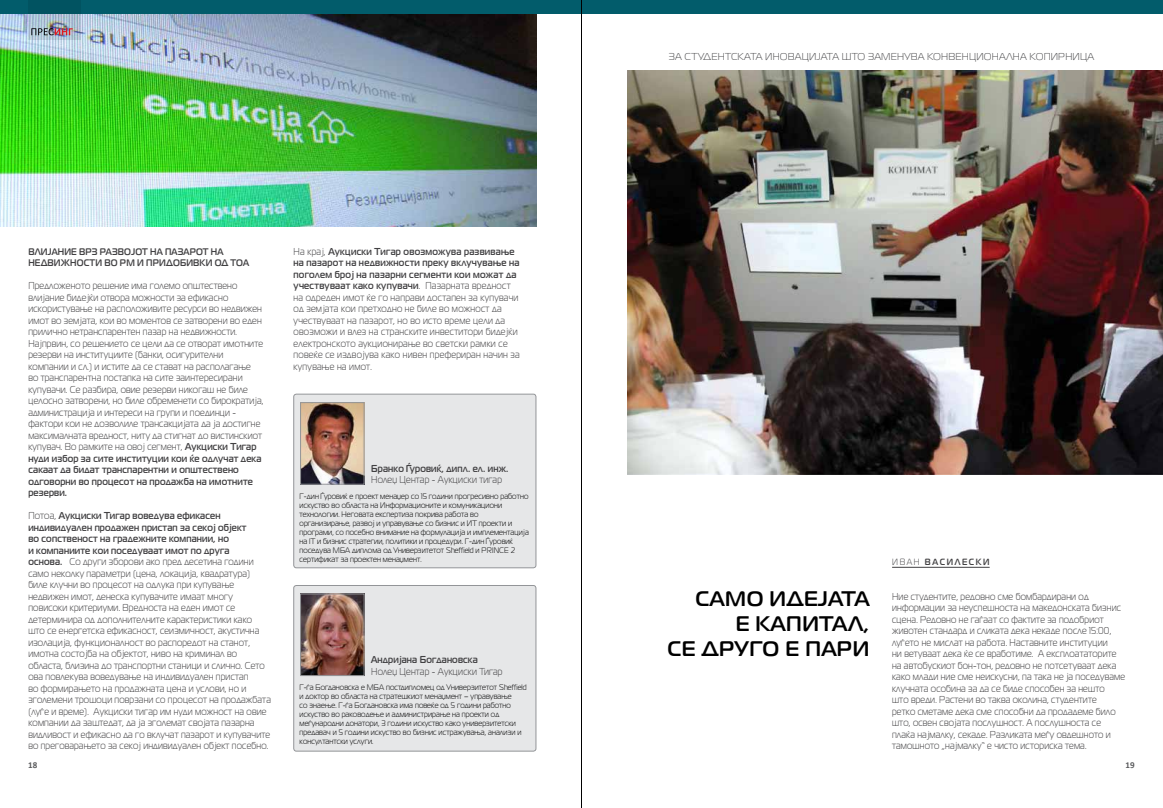
<style>
.page{position:relative;width:1163px;height:808px;background:#fff}
.page>*{position:absolute;margin:0;border:0;box-sizing:border-box;transform-origin:0 0}
.t1{font:700 21px/25.2px "ONE";letter-spacing:.03em;color:#000;text-align:right}
.t2{font:10px/11.5px "ONE";letter-spacing:.02em;color:#414042;scale:.9 1}
.t3{font:10px "ONE";color:#4d4d4f}
.t4{font:700 10px "ONE";letter-spacing:.02em;color:#414042;scale:.9 1}
.t5{font:700 9.5px "ONE";letter-spacing:.02em;color:#414042;scale:.9 1}
.t6{font:700 9px "ONE";color:#414042;scale:.9 1}
.t7{font:9px "ONE";color:#414042;scale:.9 1}
.t8{font:700 9px "Calibri";color:#58595b}
.t9{font:8px/9px "ONE";letter-spacing:.015em;color:#000;scale:.93 1}
.s1{font-weight:700}
</style>
<div class="page">
<div style="left:294px;top:394px;width:242px;height:174px;background:#e6e7e8;border-radius:3px"></div>
<div style="left:293px;top:394px;width:243px;height:174px;border:1px solid #939598;border-radius:3px"></div>
<img style="left:302px;top:404px;width:60px;height:78px">
<div style="left:300px;top:402px;width:64px;height:82px;border:1px solid #939598"></div>
<div style="left:294px;top:585px;width:242px;height:166px;background:#e6e7e8;border-radius:3px"></div>
<div style="left:293px;top:585px;width:243px;height:166px;border:1px solid #939598;border-radius:3px"></div>
<img style="left:302px;top:596px;width:60px;height:78px">
<div style="left:300px;top:594px;width:64px;height:82px;border:1px solid #939598"></div>
<img style="left:0;top:14px;width:536px;height:213px">
<img style="left:627px;top:70px;width:535px;height:405px">
<hr style="left:891px;top:567px;width:98px;height:1px;background:#414042">
<div style="left:581px;top:0;width:581px;height:14px;background:#025c6b"></div>
<div style="left:0;top:0;width:581px;height:14px;background:#025c6b"></div>
<svg style="left:28px;top:14px;width:53px;height:26px"></svg>
<svg style="left:31px;top:28px;width:42px;height:7px"></svg>
<hr style="left:581px;top:0;width:1px;height:808px;background:#000">
<p class="t5" style="left:28px;top:245px;width:15px">Влијание</p>
<p class="t5" style="left:79px;top:245px;width:8px">врз</p>
<p class="t5" style="left:100px;top:245px;width:8px">развојот</p>
<p class="t5" style="left:150px;top:245px;width:25px">на пазарот</p>
<p class="t5" style="left:211px;top:245px;width:8px">на</p>
<p class="t5" style="left:28px;top:257px;width:9px">недвижности</p>
<p class="t5" style="left:104px;top:257px;width:55px">во РМипридобив</p>
<p class="t5" style="left:199px;top:257px;width:43px">киод тоа</p>
<p class="t2" style="left:28px;top:280px;width:263px">Предложеното решение има големо општествено влијание бидејќи отвора можности за ефикасно искористување на расположивите ресурси во недвижен имот во земјата, кои во моментов се затворени во еден прилично нетранспарентен пазар на недвижности.<br>Најпрвин, со решението се цели да се отворат имотните резерви на институциите (банки, осигурителни компании и сл.) и истите да се стават на располагање<br>во транспарентна постапка на сите заинтересирани купувачи. Се разбира, овие резерви никогаш не биле целосно затворени, но биле обременети со бирократија, администрација и интереси на групи и поединци - фактори кои не дозволиле трансакцијата да ја достигне максималната вредност, ниту да стигнат до вистинскиот купувач. Во рамките на овој сегмент, <span class="s1">Аукциски Тигар нуди избор за сите институции кои ќе одлучат дека сакаат да бидат транспарентни и општествено одговорни во процесот на продажба на имотните резерви.</span></p>
<p class="t2" style="left:28px;top:510px;width:271px">Потоа, <span class="s1">Аукциски Тигар воведува ефикасен индивидуален продажен пристап за секој објект<br>во сопственост на градежните компании, но<br>и компаниите кои поседуваат имот по друга<br>основа.</span> Со други зборови ако пред десетина години само неколку параметри (цена, локација, квадратура) биле клучни во процесот на одлука при купување недвижен имот, денеска купувачите имаат многу повисоки критериуми. Вредноста на еден имот се детерминира од дополнителните карактеристики како што се енергетска ефикасност, сеизмичност, акустична изолација, функционалност во распоредот на станот, имотна состојба на објектот, ниво на криминал во областа, близина до транспортни станици и слично. Сето ова повлекува воведување на индивидуален пристап<br>во формирањето на продажната цена и услови, но и зголемени трошоци поврзани со процесот на продажбата (луѓе и време). Аукциски тигар им нуди можност на овие компании да заштедат, да ја зголемат својата пазарна видливост и ефикасно да го вклучат пазарот и купувачите во преговарањето за секој индивидуален објект посебно.</p>
<p class="t2" style="left:293px;top:245px;width:253px">На крај, <span class="s1">Аукциски Тигар овозможува развивање на пазарот на недвижности преку вклучување на поголем број на пазарни сегменти кои можат да учествуваат како купувачи</span>. Пазарната вредност на одреден имот ќе го направи достапен за купувачи од земјата кои претходно не биле во можност да учествуваат на пазарот, но во исто време цели да овозможи и влез на странските инвеститори бидејќи електронското аукционирање во светски рамки се повеќе се издвојува како нивен префериран начин за купување на имот.</p>
<p class="t4" style="left:371px;top:462px;width:154px">Бранко Ѓуровиќ, дипл. ел. инж.</p>
<p class="t2" style="left:371px;top:474px;width:147px">Нолеџ Центар - Аукциски тигар</p>
<p class="t9" style="left:299px;top:492px;width:248px">Г-дин Ѓуровиќ е проект менаџер со 15 години прогресивно работно искуство во областа на Информационите и комуникациони технологии. Неговата експертиза покрива работа во организирање, развој и управување со бизнис и ИТ проекти и програми, со посебно внимание на формулација и имплементација на IT и бизнис стратегии, политики и процедури. Г-дин Ѓуровиќ поседува МБА диплома од Универзитетот Sheffield и PRINCE 2 сертификат за проектен менаџмент.</p>
<p class="t4" style="left:371px;top:654px;width:120px">Андријана Богдановска</p>
<p class="t2" style="left:371px;top:665px;width:147px">Нолеџ Центар - Аукциски Тигар</p>
<p class="t9" style="left:299px;top:683px;width:246px">Г-ѓа Богдановска е МБА постдипломец од Универзитетот Sheffield и доктор во областа на стратешкиот менаџмент – управување<br>со знаење. Г-ѓа Богдановска има повеќе од 5 години работно искуство во раководење и администрирање на проекти од меѓународни донатори, 3 години искуство како универзитетски предавач и 5 години искуство во бизнис истражувања, анализи и консултантски услуги.</p>
<p class="t3" style="left:668px;top:51px;width:24px">За студентската</p>
<p class="t3" style="left:765px;top:51px;width:8px">иновацијата</p>
<p class="t3" style="left:841px;top:51px;width:9px">што</p>
<p class="t3" style="left:867px;top:51px;width:9px">заменува</p>
<p class="t3" style="left:927px;top:51px;width:9px">конвенционална</p>
<p class="t3" style="left:1029px;top:51px;width:9px">копирница</p>
<h1 class="t1" style="left:667px;top:585px;width:203px">САМО ИДЕЈАТА<br>Е КАПИТАЛ,<br>СЕ ДРУГО Е ПАРИ</h1>
<p class="t7" style="left:891px;top:557px;width:17px">Иван</p>
<p class="t6" style="left:924px;top:557px;width:18px">Василес</p>
<p class="t6" style="left:975px;top:557px;width:15px">ки</p>
<p class="t2" style="left:891px;top:590px;width:260px">Ние студентите, редовно сме бомбардирани од информации за неуспешноста на македонската бизнис сцена. Редовно не гаѓаат со фактите за подобриот животен стандард и сликата дека некаде после 15:00, луѓето не мислат на работа. Наставните институции<br>ни ветуваат дека ќе се вработиме. А експлоататорите на автобускиот бон-тон, редовно не потсетуваат дека како млади ние сме неискусни, па така не ја поседуваме клучната особина за да се биде способен за нешто<br>што вреди. Растени во таква околина, студентите<br>ретко сметаме дека сме способни да продадеме било што, освен својата послушност. А послушноста се плаќа најмалку, секаде. Разликата меѓу овдешното и тамошното „најмалку“ е чисто историска тема.</p>
<p class="t8" style="left:28px;top:759px;width:11px">18</p>
<p class="t8" style="left:1125px;top:759px;width:11px">19</p>
</div>
